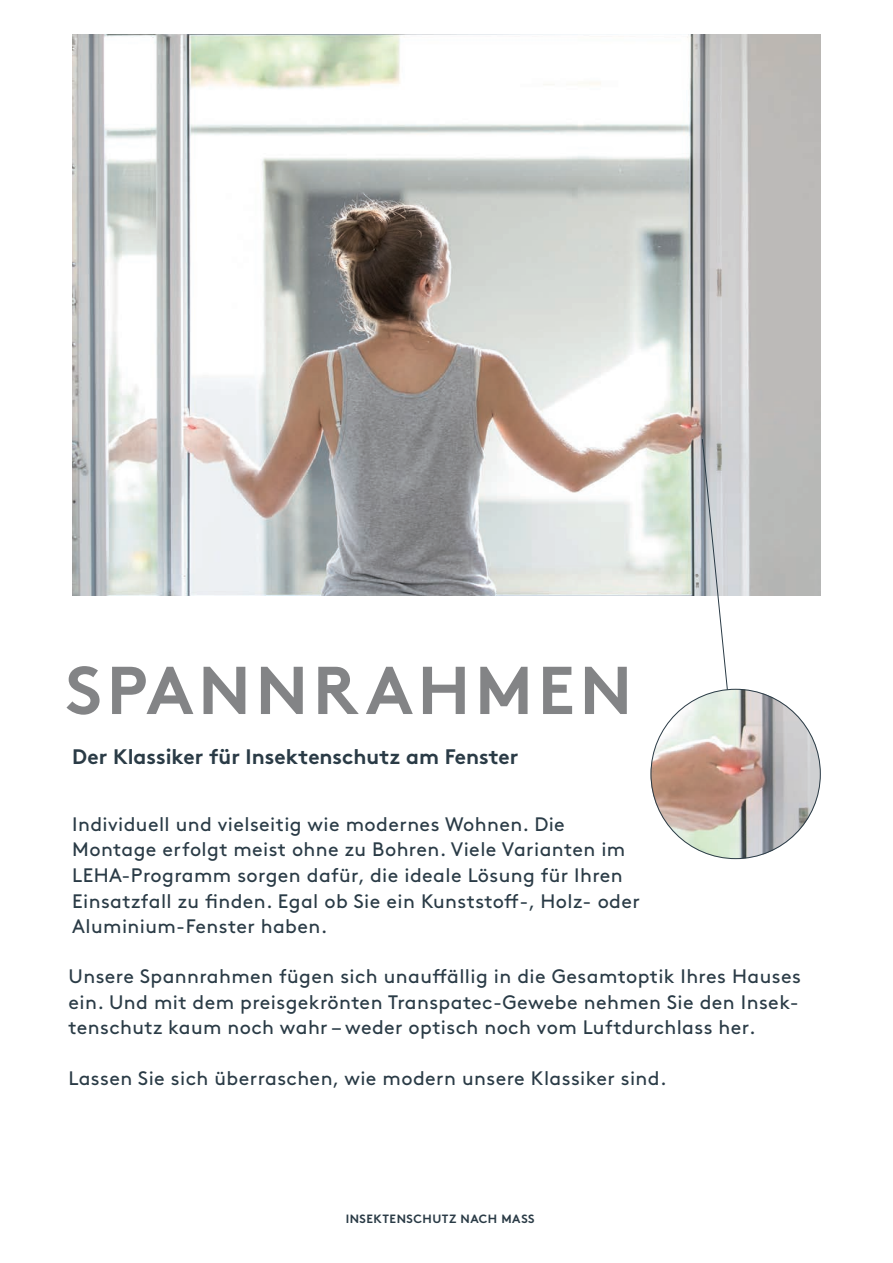
<style>
.page{position:relative;width:893px;height:1263px;background:#fff}
.page>*{position:absolute;margin:0;border:0;box-sizing:border-box;transform-origin:0 0}
.t1{font:700 67.5px "Brown Pro";letter-spacing:.07em;color:#838486}
.t2{font:700 21px "Brown Pro";color:#2a3b46}
.t3{font:19.5px/25.5px "Brown Pro";letter-spacing:.02em;color:#2a3b46}
.t4{font:700 12px "Brown Pro";letter-spacing:.04em;color:#2a3b46}
</style>
<div class="page">
<img style="left:72px;top:34px;width:749px;height:561px">
<img style="left:651px;top:689px;width:170px;height:170px;border-radius:85px">
<svg style="left:701px;top:438px;width:27px;height:253px"></svg>
<h1 class="t1" style="left:66px;top:636px;width:568px">SPANNRAHMEN</h1>
<p class="t2" style="left:72px;top:740px;width:448px">Der Klassiker für Insektenschutz am Fenster</p>
<p class="t3" style="left:72px;top:810px;width:569px">Individuell und vielseitig wie modernes Wohnen. Die Montage erfolgt meist ohne zu Bohren. Viele Varianten im LEHA-Programm sorgen dafür, die ideale Lösung für Ihren Einsatzfall zu finden. Egal ob Sie ein Kunststoff-, Holz- oder Aluminium-Fenster haben.</p>
<p class="t3" style="left:69px;top:962px;width:734px;text-align:justify">Unsere Spannrahmen fügen sich unauffällig in die Gesamtoptik Ihres Hauses ein. Und mit dem preisgekrönten Transpatec-Gewebe nehmen Sie den Insek&shy;tenschutz kaum noch wahr – weder optisch noch vom Luftdurchlass her.</p>
<p class="t3" style="left:69px;top:1064px;width:600px">Lassen Sie sich überraschen, wie modern unsere Klassiker sind.</p>
<p class="t4" style="left:346px;top:1209px;width:190px">INSEKTENSCHUTZ NACH MASS</p>
</div>
